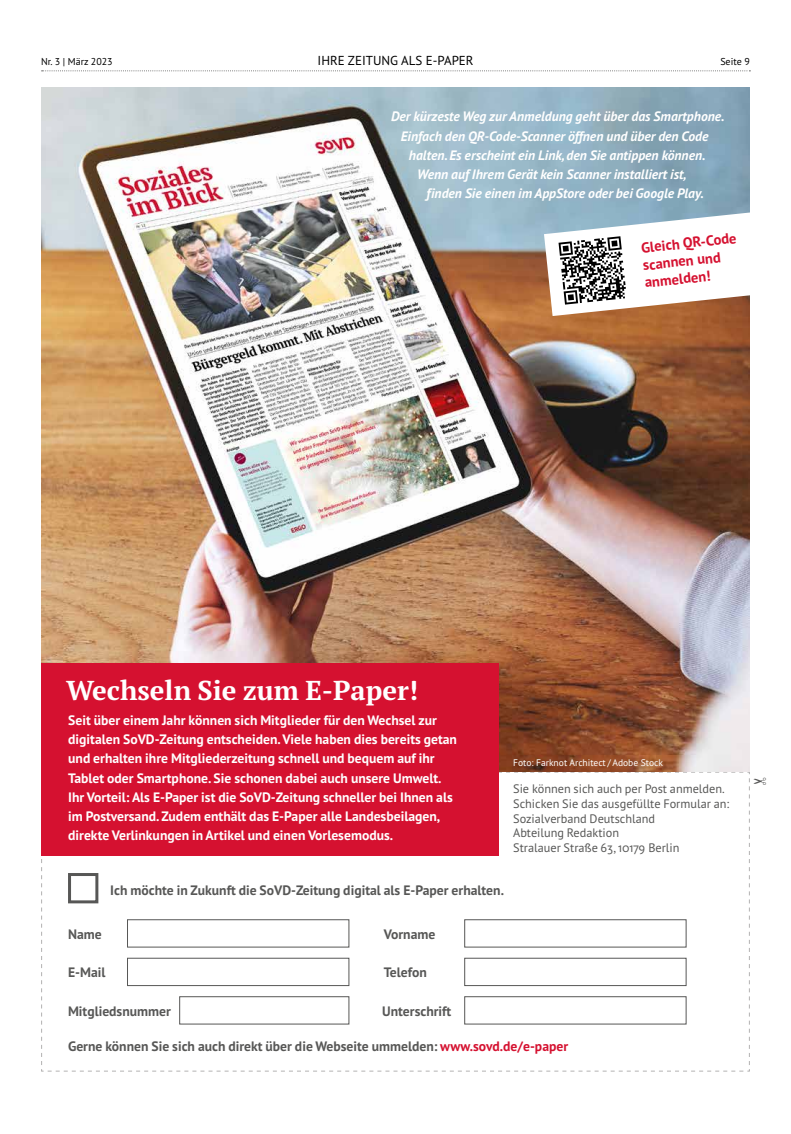
<style>
.page{position:relative;width:791px;height:1134px;background:#fff}
.page>*{position:absolute;margin:0;border:0;box-sizing:border-box;transform-origin:0 0}
.t1{font:700 27.3px "PT Serif Pro";color:#fff}
.t2{font:700 14.5px/17.4px "PT Sans Pro";color:#d51130}
.t3{font:700 13.7px/19.1px "PT Sans Pro";color:#fff}
.t4{font:italic 700 13.7px "PT Sans Pro";color:#fff}
.t5{font:700 13.7px "PT Sans Pro";color:#575756}
.t6{font:13px "PT Sans Pro";color:#000}
.t7{font:12.3px/14.8px "PT Sans Pro";color:#575756}
.t8{font:10px "PT Sans Pro";color:#000}
.t9{font:9.6px "PT Sans Pro";color:#fff}
.s1{color:#d51130}
</style>
<div class="page">
<img style="left:41px;top:88px;width:709px;height:684px">
<svg style="left:544px;top:212px;width:206px;height:104px"></svg>
<div style="left:41px;top:664px;width:458px;height:192px;background:#d51130"></div>
<svg style="left:42px;top:70px;width:708px;height:1px"></svg>
<svg style="left:41px;top:772px;width:709px;height:299px"></svg>
<p class="t8" style="left:41px;top:55px;width:73px">Nr. 3 | März 2023</p>
<p class="t6" style="left:318px;top:52px;width:158px">IHRE ZEITUNG ALS E-PAPER</p>
<p class="t8" style="left:720px;top:55px;width:31px">Seite 9</p>
<p class="t4" style="left:391px;top:108px;width:335px">Der kürzeste Weg zur Anmeldung geht über das Smartphone.</p>
<p class="t4" style="left:401px;top:127px;width:309px">Einfach den QR-Code-Scanner öffnen und über den Code</p>
<p class="t4" style="left:409px;top:146px;width:298px">halten. Es erscheint ein Link, den Sie antippen können.</p>
<p class="t4" style="left:417px;top:165px;width:271px">Wenn auf Ihrem Gerät kein Scanner installiert ist,</p>
<p class="t4" style="left:427px;top:184px;width:279px">finden Sie einen im AppStore oder bei Google Play.</p>
<p class="t2" style="left:640px;top:239px;width:97px;rotate:-6deg">Gleich QR-Code scannen und anmelden!</p>
<h1 class="t1" style="left:66px;top:672px;width:354px">Wechseln Sie zum E-Paper!</h1>
<p class="t3" style="left:68px;top:711px;width:390px">Seit über einem Jahr können sich Mitglieder für den Wechsel zur digitalen SoVD-Zeitung entscheiden. Viele haben dies bereits getan und erhalten ihre Mitgliederzeitung schnell und bequem auf ihr Tablet oder Smartphone. Sie schonen dabei auch unsere Umwelt.<br>Ihr Vorteil: Als E-Paper ist die SoVD-Zeitung schneller bei Ihnen als im Postversand. Zudem enthält das E-Paper alle Landesbeilagen, direkte Verlinkungen in Artikel und einen Vorlesemodus.</p>
<p class="t9" style="left:513px;top:756px;width:151px">Foto: Farknot Architect / Adobe Stock</p>
<p class="t7" style="left:513px;top:781px;width:218px">Sie können sich auch per Post anmelden.<br>Schicken Sie das ausgefüllte Formular an:<br>Sozialverband Deutschland<br>Abteilung Redaktion<br>Stralauer Straße 63, 10179 Berlin</p>
<p class="t5" style="left:110px;top:881px;width:395px">Ich möchte in Zukunft die SoVD-Zeitung digital als E-Paper erhalten.</p>
<p class="t5" style="left:384px;top:925px;width:53px">Vorname</p>
<p class="t5" style="left:384px;top:963px;width:44px">Telefon</p>
<p class="t5" style="left:382px;top:1002px;width:71px">Unterschrift</p>
<p class="t5" style="left:68px;top:1037px;width:502px">Gerne können Sie sich auch direkt über die Webseite ummelden: <span class="s1">www.sovd.de/e-paper</span></p>
<p class="t5" style="left:68px;top:925px;width:35px">Name</p>
<p class="t5" style="left:68px;top:963px;width:39px">E-Mail</p>
<p class="t5" style="left:68px;top:1002px;width:104px">Mitgliedsnummer</p>
</div>
